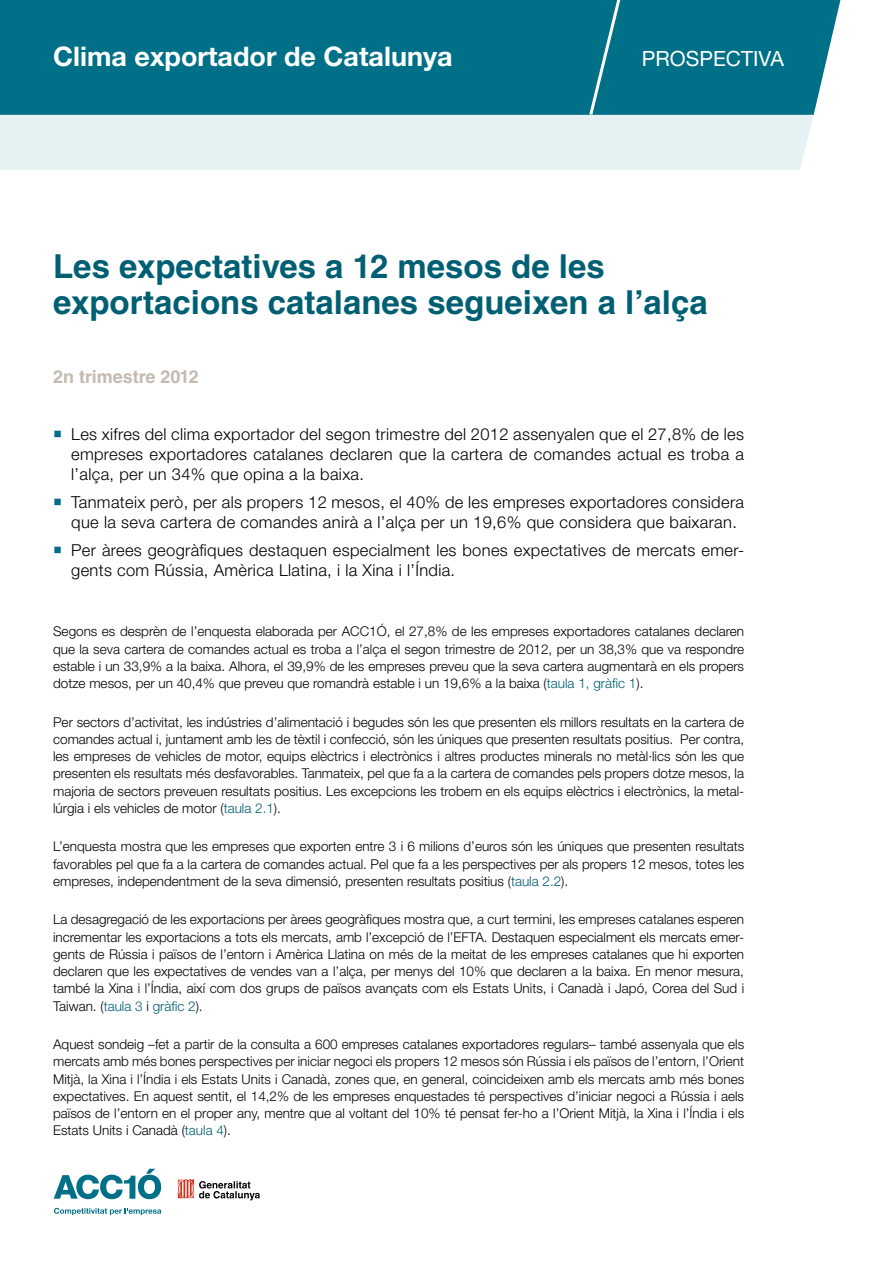
<style>
.page{position:relative;width:893px;height:1263px;background:#fff}
.page>*{position:absolute;margin:0;border:0;box-sizing:border-box;transform-origin:0 0}
.t1{font:700 33px/36px "Helvetica LT Std";color:#005f72}
.t2{font:700 27px "Helvetica Neue";color:#fff}
.t3{font:21px "Helvetica Neue LT Std";color:#fff}
.t4{font:700 18px "Helvetica LT Std";color:#c3bbb2}
.t5{font:300 16.5px/19.8px "Helvetica Neue";letter-spacing:.02em;color:#000}
.t6{font:300 13.5px/17.2px "Helvetica Neue LT Std";color:#000;text-align:justify}
.s1{color:#005f72}
</style>
<div class="page">
<svg style="left:178px;top:1179px;width:82px;height:21px"></svg>
<svg style="left:54px;top:1169px;width:107px;height:30px"></svg>
<svg style="left:54px;top:1208px;width:107px;height:7px"></svg>
<div style="left:0;top:115px;width:814px;height:55px;background:#e6f1f3"></div>
<div style="left:0;top:0;width:840px;height:115px;background:#007088"></div>
<svg style="left:587px;top:0;width:38px;height:118px"></svg>
<h2 class="t2" style="left:53px;top:39px;width:401px">Clima exportador de Catalunya</h2>
<h3 class="t3" style="left:642px;top:46px;width:144px">PROSPECTIVA</h3>
<h1 class="t1" style="left:53px;top:248px;width:656px">Les expectatives a 12 mesos de les exportacions catalanes segueixen a l’alça</h1>
<h3 class="t4" style="left:53px;top:366px;width:147px">2n trimestre 2012</h3>
<p class="t5" style="left:71px;top:424px;width:674px;text-align:justify">Les xifres del clima exportador del segon trimestre del 2012 assenyalen que el 27,8% de les empreses exportadores catalanes declaren que la cartera de comandes actual es troba a l’alça, per un 34% que opina a la baixa.</p>
<p class="t5" style="left:71px;top:492px;width:674px">Tanmateix però, per als propers 12 mesos, el 40% de les empreses exportadores considera que la seva cartera de comandes anirà a l’alça per un 19,6% que considera que baixaran.</p>
<p class="t5" style="left:71px;top:540px;width:674px">Per àrees geogràfiques destaquen especialment les bones expectatives de mercats emer&shy;gents com Rússia, Amèrica Llatina, i la Xina i l’Índia.</p>
<p class="t6" style="left:53px;top:623px;width:692px">Segons es desprèn de l’enquesta elaborada per ACC1Ó, el 27,8% de les empreses exportadores catalanes declaren que la seva cartera de comandes actual es troba a l’alça el segon trimestre de 2012, per un 38,3% que va respondre estable i un 33,9% a la baixa. Alhora, el 39,9% de les empreses preveu que la seva cartera augmentarà en els propers dotze mesos, per un 40,4% que preveu que romandrà estable i un 19,6% a la baixa (<span class="s1">taula 1, gràfic 1</span>).</p>
<p class="t6" style="left:53px;top:713px;width:693px">Per sectors d’activitat, les indústries d’alimentació i begudes són les que presenten els millors resultats en la cartera de comandes actual i, juntament amb les de tèxtil i confecció, són les úniques que presenten resultats positius. Per contra, les empreses de vehicles de motor, equips elèctrics i electrònics i altres productes minerals no metàl·lics són les que presenten els resultats més desfavorables. Tanmateix, pel que fa a la cartera de comandes pels propers dotze mesos, la majoria de sectors preveuen resultats positius. Les excepcions les trobem en els equips elèctrics i electrònics, la metal· lúrgia i els vehicles de motor (<span class="s1">taula 2.1</span>).</p>
<p class="t6" style="left:53px;top:838px;width:693px">L’enquesta mostra que les empreses que exporten entre 3 i 6 milions d’euros són les úniques que presenten resultats favorables pel que fa a la cartera de comandes actual. Pel que fa a les perspectives per als propers 12 mesos, totes les empreses, independentment de la seva dimensió, presenten resultats positius (<span class="s1">taula 2.2</span>).</p>
<p class="t6" style="left:53px;top:911px;width:693px">La desagregació de les exportacions per àrees geogràfiques mostra que, a curt termini, les empreses catalanes esperen incrementar les exportacions a tots els mercats, amb l’excepció de l’EFTA. Destaquen especialment els mercats emer· gents de Rússia i països de l’entorn i Amèrica Llatina on més de la meitat de les empreses catalanes que hi exporten declaren que les expectatives de vendes van a l’alça, per menys del 10% que declaren a la baixa. En menor mesura, també la Xina i l’Índia, així com dos grups de països avançats com els Estats Units, i Canadà i Japó, Corea del Sud i Taiwan. (<span class="s1">taula 3</span> i <span class="s1">gràfic 2</span>).</p>
<p class="t6" style="left:53px;top:1035px;width:692px">Aquest sondeig –fet a partir de la consulta a 600 empreses catalanes exportadores regulars– també assenyala que els mercats amb més bones perspectives per iniciar negoci els propers 12 mesos són Rússia i els països de l’entorn, l’Orient Mitjà, la Xina i l’Índia i els Estats Units i Canadà, zones que, en general, coincideixen amb els mercats amb més bones expectatives. En aquest sentit, el 14,2% de les empreses enquestades té perspectives d’iniciar negoci a Rússia i aels països de l’entorn en el proper any, mentre que al voltant del 10% té pensat fer-ho a l’Orient Mitjà, la Xina i l’Índia i els Estats Units i Canadà (<span class="s1">taula 4</span>).</p>
</div>
